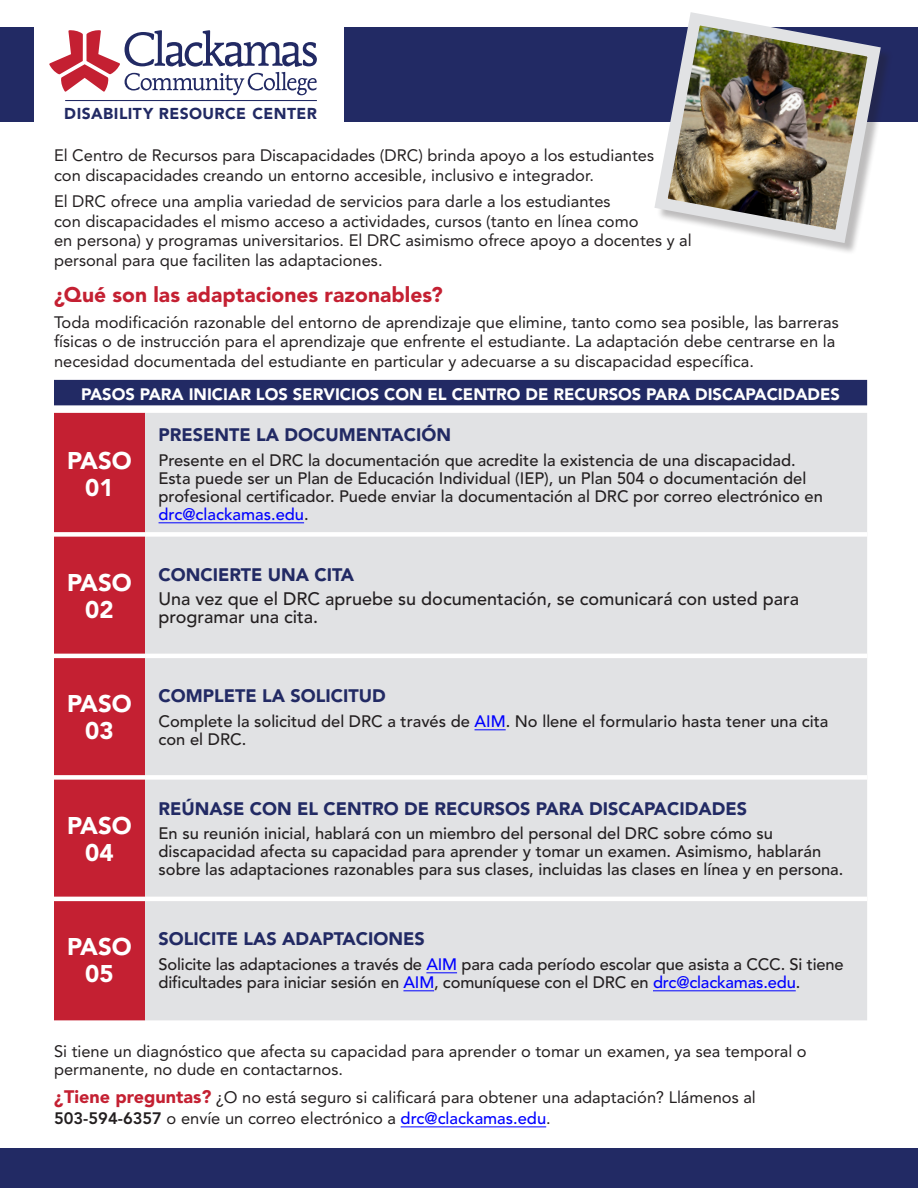
<style>
.page{position:relative;width:918px;height:1188px;background:#fff}
.page>*{position:absolute;margin:0;border:0;box-sizing:border-box;transform-origin:0 0}
.body{font:900 24px/27px "Avenir LT Std";color:#fff;text-align:center}
.Subhead_1{font:900 21px "Avenir LT Std";letter-spacing:.005em;color:#c42032}
.body-2{font:900 18px "Avenir LT Std";color:#222a64}
.body-3{font:500 18px/18px "Avenir LT Std";color:#231f20}
.body-4{font:500 16.5px/18px "Avenir LT Std";color:#231f20}
.body-5{font:16.5px/19.5px "Avenir LT Std";color:#231f20}
.Paragraph_Style_1{font:16.5px/19.5px "Avenir LT Std";color:#231f20}
.body-6{font:900 16.5px "Avenir LT Std";color:#fff}
.t1{font:900 15.75px "Avenir LT Std";letter-spacing:.025em;color:#222a64}
.s1{color:#00f}
.s2{font-weight:900;font-size:18px;color:#c42032}
.s3{font-weight:800}
.s4{font-weight:500;color:#00f}
</style>
<div class="page">
<div style="left:0;top:27px;width:33px;height:95px;background:#222a64"></div>
<div style="left:345px;top:27px;width:573px;height:95px;background:#222a64"></div>
<div style="left:0;top:1149px;width:918px;height:39px;background:#222a64"></div>
<svg style="left:49px;top:30px;width:268px;height:65px"></svg>
<hr style="left:65px;top:100px;width:252px;height:1px;background:#222a64">
<div style="left:657px;top:14px;width:236px;height:241px;background:#231f20;opacity:.3"></div>
<img style="left:654px;top:12px;width:233px;height:238px">
<div style="left:54px;top:380px;width:813px;height:25px;background:#222a64"></div>
<hr style="left:401px;top:1126px;width:145px;height:1px;background:#00f">
<div style="left:54px;top:413px;width:91px;height:607px;background:#c42032"></div>
<div style="left:145px;top:413px;width:722px;height:607px;background:#e1e2e4"></div>
<div style="left:54px;top:532px;width:91px;height:5px;background:#fff"></div>
<div style="left:145px;top:532px;width:722px;height:5px;background:#fff"></div>
<hr style="left:54px;top:654px;width:91px;height:4px;background:#fff">
<hr style="left:145px;top:654px;width:722px;height:4px;background:#fff">
<div style="left:54px;top:775px;width:91px;height:5px;background:#fff"></div>
<div style="left:145px;top:775px;width:722px;height:5px;background:#fff"></div>
<hr style="left:54px;top:897px;width:91px;height:4px;background:#fff">
<hr style="left:145px;top:897px;width:722px;height:4px;background:#fff">
<hr style="left:159px;top:522px;width:145px;height:1px;background:#00f">
<hr style="left:475px;top:729px;width:31px;height:1px;background:#00f">
<hr style="left:426px;top:972px;width:31px;height:1px;background:#00f">
<hr style="left:403px;top:990px;width:31px;height:1px;background:#00f">
<hr style="left:653px;top:990px;width:143px;height:1px;background:#00f">
<p class="t1" style="left:64px;top:104px;width:254px">DISABILITY RESOURCE CENTER</p>
<p class="body-5" style="left:54px;top:146px;width:602px">El Centro de Recursos para Discapacidades (DRC) brinda apoyo a los estudiantes con discapacidades creando un entorno accesible, inclusivo e integrador.</p>
<p class="body-5" style="left:54px;top:192px;width:639px">El DRC ofrece una amplia variedad de servicios para darle a los estudiantes<br>con discapacidades el mismo acceso a actividades, cursos (tanto en línea como<br>en persona) y programas universitarios. El DRC asimismo ofrece apoyo a docentes y al personal para que faciliten las adaptaciones.</p>
<p class="Subhead_1" style="left:54px;top:281px;width:390px">¿Qué son las adaptaciones razonables?</p>
<p class="Paragraph_Style_1" style="left:54px;top:312px;width:786px">Toda modificación razonable del entorno de aprendizaje que elimine, tanto como sea posible, las barreras físicas o de instrucción para el aprendizaje que enfrente el estudiante. La adaptación debe centrarse en la necesidad documentada del estudiante en particular y adecuarse a su discapacidad específica.</p>
<p class="body-6" style="left:81px;top:384px;width:760px">PASOS PARA INICIAR LOS SERVICIOS CON EL CENTRO DE RECURSOS PARA DISCAPACIDADES</p>
<p class="body" style="left:67px;top:447px;width:66px">PASO<br>01</p>
<p class="body-2" style="left:159px;top:424px;width:294px">PRESENTE LA DOCUMENTACIÓN</p>
<p class="body-4" style="left:159px;top:452px;width:666px">Presente en el DRC la documentación que acredite la existencia de una discapacidad.<br>Esta puede ser un Plan de Educación Individual (IEP), un Plan 504 o documentación del profesional certificador. Puede enviar la documentación al DRC por correo electrónico en <span class="s1">drc@clackamas.edu</span>.</p>
<p class="body" style="left:67px;top:569px;width:66px">PASO<br>02</p>
<p class="body-2" style="left:159px;top:563px;width:197px">CONCIERTE UNA CITA</p>
<p class="body-3" style="left:159px;top:591px;width:642px">Una vez que el DRC apruebe su documentación, se comunicará con usted para programar una cita.</p>
<p class="body" style="left:67px;top:690px;width:66px">PASO<br>03</p>
<p class="body-2" style="left:159px;top:685px;width:229px">COMPLETE LA SOLICITUD</p>
<p class="body-4" style="left:159px;top:713px;width:671px">Complete la solicitud del DRC a través de <span class="s1">AIM</span>. No llene el formulario hasta tener una cita con el DRC.</p>
<p class="body" style="left:67px;top:812px;width:66px">PASO<br>04</p>
<p class="body-2" style="left:159px;top:797px;width:590px">REÚNASE CON EL CENTRO DE RECURSOS PARA DISCAPACIDADES</p>
<p class="body-4" style="left:159px;top:825px;width:686px">En su reunión inicial, hablará con un miembro del personal del DRC sobre cómo su discapacidad afecta su capacidad para aprender y tomar un examen. Asimismo, hablarán sobre las adaptaciones razonables para sus clases, incluidas las clases en línea y en persona.</p>
<p class="body" style="left:67px;top:933px;width:66px">PASO<br>05</p>
<p class="body-2" style="left:159px;top:928px;width:268px">SOLICITE LAS ADAPTACIONES</p>
<p class="body-4" style="left:159px;top:956px;width:687px">Solicite las adaptaciones a través de <span class="s1">AIM</span> para cada período escolar que asista a CCC. Si tiene dificultades para iniciar sesión en <span class="s1">AIM</span>, comuníquese con el DRC en <span class="s1">drc@clackamas.edu</span>.</p>
<p class="body-5" style="left:54px;top:1043px;width:754px;line-height:18px">Si tiene un diagnóstico que afecta su capacidad para aprender o tomar un examen, ya sea temporal o permanente, no dude en contactarnos.</p>
<p class="body-5" style="left:54px;top:1087px;width:703px;line-height:21px"><span class="s2">¿Tiene preguntas?</span> ¿O no está seguro si calificará para obtener una adaptación? Llámenos al<br><span class="s3">503-594-6357</span> o envíe un correo electrónico a <span class="s4">drc@clackamas.edu</span>.</p>
</div>
